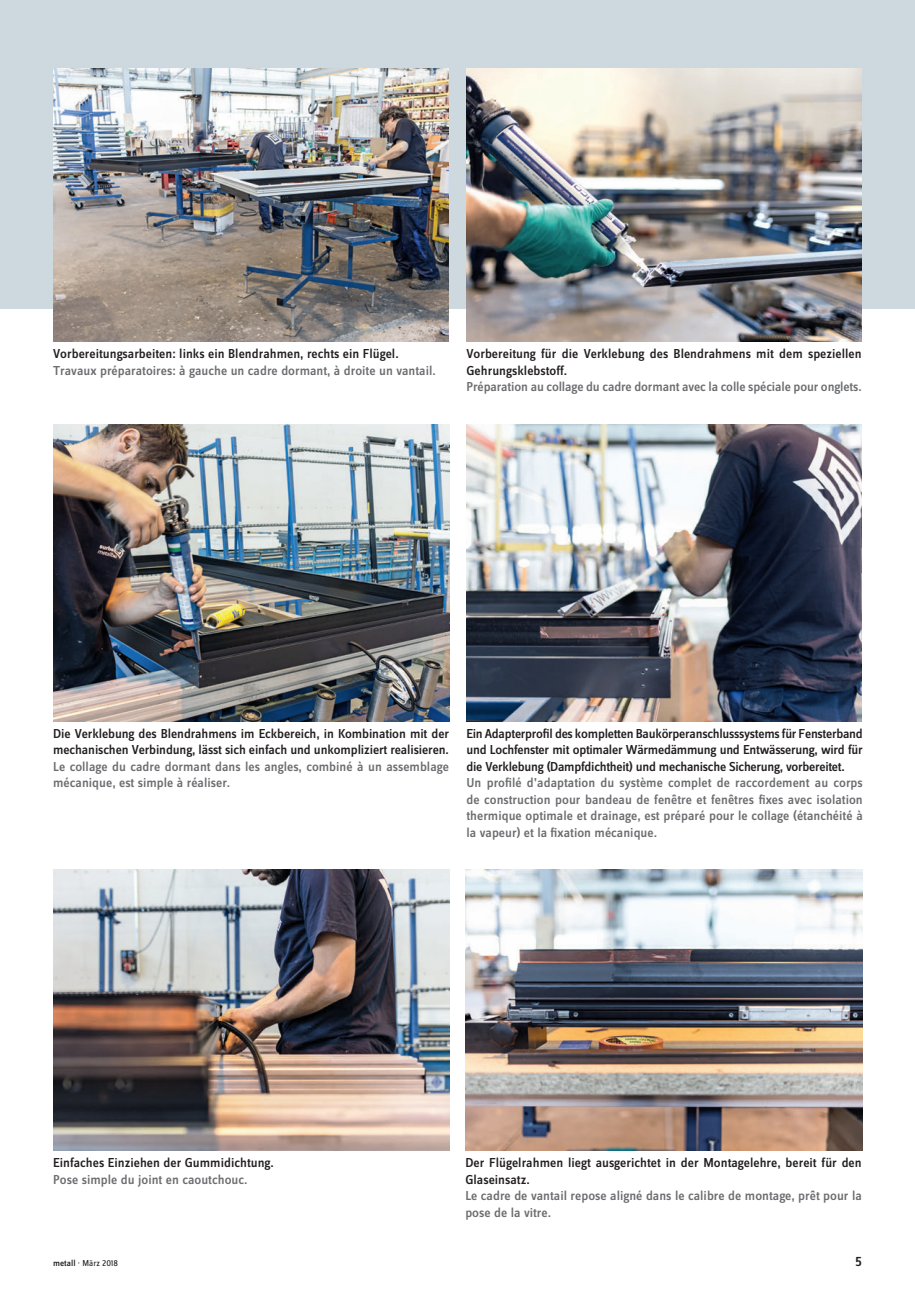
<style>
.page{position:relative;width:915px;height:1293px;background:#fff}
.page>*{position:absolute;margin:0;border:0;box-sizing:border-box;transform-origin:0 0}
.t1{font:500 14.25px "Zine Sans Dis";color:#231f20}
.DE_Grundtext_o_EZ{font:500 13.5px/16.5px "Zine Sans Dis";color:#231f20}
.DE_Grundtext_o_EZ-2{font:500 13.5px/16.5px "Zine Sans Dis";color:#6c6d70;text-align:justify}
.t2{font:9px "Zine Sans Dis";color:#231f20}
.s1{color:#6c6d70}
.s2{font-weight:500}
</style>
<div class="page">
<hr style="left:0;top:936px;width:1px;height:280px;background:#e1e7ea">
<div style="left:0;top:0;width:914px;height:309px;background:#cdd8df"></div>
<img style="left:53px;top:68px;width:396px;height:274px">
<img style="left:466px;top:68px;width:395px;height:274px">
<img style="left:53px;top:424px;width:396px;height:297px">
<img style="left:466px;top:424px;width:395px;height:297px">
<img style="left:53px;top:870px;width:396px;height:280px">
<img style="left:465px;top:870px;width:397px;height:280px">
<p class="DE_Grundtext_o_EZ" style="left:53px;top:346px;width:347px">Vorbereitungsarbeiten: links ein Blendrahmen, rechts ein Flügel.</p>
<p class="DE_Grundtext_o_EZ-2" style="left:53px;top:363px;width:384px">Travaux préparatoires: à gauche un cadre dormant, à droite un vantail.</p>
<p class="DE_Grundtext_o_EZ" style="left:466px;top:346px;width:396px">Vorbereitung für die Verklebung des Blendrahmens mit dem speziellen<br>Gehrungsklebstoff.</p>
<p class="DE_Grundtext_o_EZ-2" style="left:466px;top:379px;width:396px">Préparation au collage du cadre dormant avec la colle spéciale pour onglets.</p>
<p class="DE_Grundtext_o_EZ" style="left:53px;top:726px;width:397px;text-align:justify">Die Verklebung des Blendrahmens im Eckbereich, in Kombination mit der mechanischen Verbindung, lässt sich einfach und unkompliziert realisieren.<br><span class="s1">Le collage du cadre dormant dans les angles, combiné à un assemblage mécanique, est simple à réaliser.</span></p>
<p class="DE_Grundtext_o_EZ" style="left:466px;top:726px;width:398px;text-align:justify">Ein Adapterprofil des kompletten Baukörperanschlusssystems für Fensterband und Lochfenster mit optimaler Wärmedämmung und Entwässerung, wird für die Verklebung (Dampfdichtheit) und mechanische Sicherung, vorbereitet.</p>
<p class="DE_Grundtext_o_EZ-2" style="left:466px;top:775px;width:398px">Un profilé d’adaptation du système complet de raccordement au corps de construction pour bandeau de fenêtre et fenêtres fixes avec isolation thermique optimale et drainage, est préparé pour le collage (étanchéité à la vapeur) et la fixation mécanique.</p>
<p class="DE_Grundtext_o_EZ" style="left:53px;top:1155px;width:222px">Einfaches Einziehen der Gummidichtung.</p>
<p class="DE_Grundtext_o_EZ-2" style="left:53px;top:1171px;width:196px">Pose simple du joint en caoutchouc.</p>
<p class="DE_Grundtext_o_EZ" style="left:465px;top:1155px;width:398px">Der Flügelrahmen liegt ausgerichtet in der Montagelehre, bereit für den<br>Glaseinsatz.</p>
<p class="DE_Grundtext_o_EZ-2" style="left:465px;top:1188px;width:398px">Le cadre de vantail repose aligné dans le calibre de montage, prêt pour la pose de la vitre.</p>
<p class="t2" style="left:53px;top:1259px;width:66px"><span class="s2">metall</span> · März 2018</p>
<p class="t1" style="left:854px;top:1254px;width:8px">5</p>
</div>
